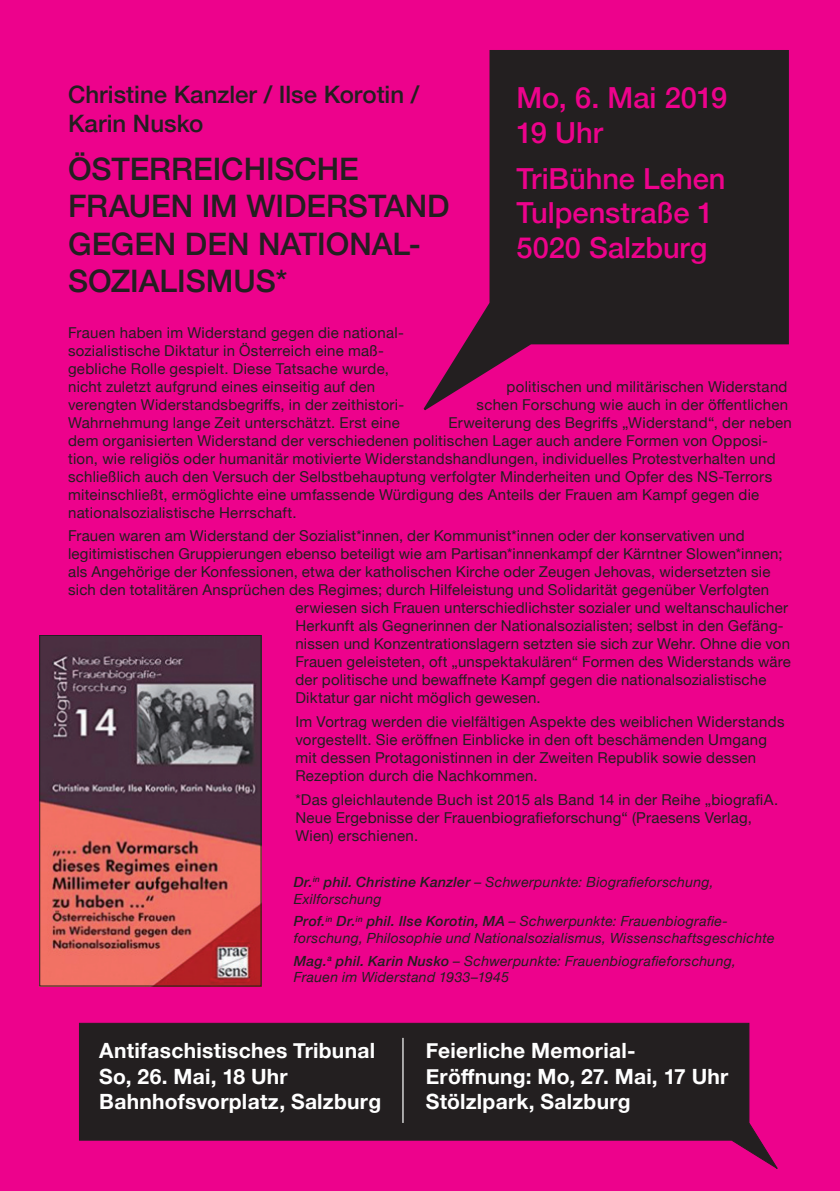
<style>
.page{position:relative;width:840px;height:1191px;background:#fff}
.page>*{position:absolute;margin:0;border:0;box-sizing:border-box;transform-origin:0 0}
.t1{font:500 31px/37.2px "Helvetica Neue";color:#231f20}
.t2{font:500 29px/34.8px "Helvetica Neue";color:#ed028c}
.t3{font:500 24px/28.8px "Helvetica Neue";color:#231f20}
.t4{font:700 21px/25.2px "Helvetica Neue";letter-spacing:.01em;color:#fff}
.t5{font:15px/18px "Helvetica Neue";letter-spacing:.015em;color:#231f20}
.t6{font:italic 14px/16.8px "Helvetica Neue";letter-spacing:.02em;color:#231f20}
.s1{font-weight:500}
</style>
<div class="page">
<div style="left:0;top:0;width:839px;height:1191px;background:#ed028c"></div>
<svg style="left:423px;top:50px;width:366px;height:361px"></svg>
<img style="left:41px;top:637px;width:218px;height:347px">
<div style="left:39px;top:635px;width:222px;height:351px;border:1px solid #231f20"></div>
<svg style="left:79px;top:1022px;width:699px;height:147px"></svg>
<hr style="left:402px;top:1037px;width:1px;height:86px;background:#fff">
<h3 class="t3" style="left:68px;top:82px;width:352px">Christine Kanzler / Ilse Korotin /<br>Karin Nusko</h3>
<h1 class="t1" style="left:68px;top:153px;width:383px">ÖSTERREICHISCHE<br>FRAUEN IM WIDERSTAND<br>GEGEN DEN NATIONAL-<br>SOZIALISMUS*</h1>
<p class="t5" style="left:68px;top:323px;width:337px">Frauen haben im Widerstand gegen die national&shy;sozialistische Diktatur in Österreich eine maß&shy;gebliche Rolle gespielt. Diese Tatsache wurde, nicht zuletzt aufgrund eines einseitig auf den</p>
<h2 class="t2" style="left:516px;top:83px;width:212px">Mo, 6. Mai 2019<br>19 Uhr</h2>
<h2 class="t2" style="left:516px;top:164px;width:210px">TriBühne Lehen<br>Tulpenstraße 1<br>5020 Salzburg</h2>
<p class="t5" style="left:506px;top:377px;width:282px">politischen und militärischen Widerstand</p>
<p class="t5" style="left:68px;top:396px;width:337px">verengten Widerstandsbegriffs, in der zeithistori-</p>
<p class="t5" style="left:476px;top:396px;width:313px">schen Forschung wie auch in der öffentlichen</p>
<p class="t5" style="left:68px;top:413px;width:333px">Wahrnehmung lange Zeit unterschätzt. Erst eine</p>
<p class="t5" style="left:68px;top:414px;width:725px;text-indent:380px">Erweiterung des Begriffs „Widerstand“, der neben dem organisierten Widerstand der verschiedenen politischen Lager auch andere Formen von Opposi&shy;tion, wie religiös oder humanitär motivierte Widerstandshandlungen, individuelles Protestverhalten und schließlich auch den Versuch der Selbstbehauptung verfolgter Minderheiten und Opfer des NS-Terrors miteinschließt, ermöglichte eine umfassende Würdigung des Anteils der Frauen am Kampf gegen die nationalsozialistische Herrschaft.</p>
<p class="t5" style="left:68px;top:527px;width:677px">Frauen waren am Widerstand der Sozialist*innen, der Kommunist*innen oder der konservativen und</p>
<p class="t5" style="left:68px;top:545px;width:715px">legitimistischen Gruppierungen ebenso beteiligt wie am Partisan*innenkampf der Kärntner Slowen*innen;</p>
<p class="t5" style="left:68px;top:563px;width:703px">als Angehörige der Konfessionen, etwa der katholischen Kirche oder Zeugen Jehovas, widersetzten sie</p>
<p class="t5" style="left:68px;top:581px;width:702px">sich den totalitären Ansprüchen des Regimes; durch Hilfeleistung und Solidarität gegenüber Verfolgten</p>
<p class="t5" style="left:295px;top:599px;width:494px">erwiesen sich Frauen unterschiedlichster sozialer und weltanschaulicher</p>
<p class="t5" style="left:295px;top:617px;width:489px">Herkunft als Gegnerinnen der Nationalsozialisten; selbst in den Gefäng-</p>
<p class="t5" style="left:295px;top:635px;width:496px">nissen und Konzentrationslagern setzten sie sich zur Wehr. Ohne die von</p>
<p class="t5" style="left:295px;top:654px;width:496px">Frauen geleisteten, oft „unspektakulären“ Formen des Widerstands wäre</p>
<p class="t5" style="left:295px;top:672px;width:472px">der politische und bewaffnete Kampf gegen die nationalsozialistische</p>
<p class="t5" style="left:295px;top:689px;width:247px">Diktatur gar nicht möglich gewesen.</p>
<p class="t5" style="left:295px;top:713px;width:490px">Im Vortrag werden die vielfältigen Aspekte des weiblichen Widerstands vorgestellt. Sie eröffnen Einblicke in den oft beschämenden Umgang mit dessen Protagonistinnen in der Zweiten Republik sowie dessen Rezeption durch die Nachkommen.</p>
<p class="t5" style="left:295px;top:791px;width:484px">*Das gleichlautende Buch ist 2015 als Band 14 in der Reihe „biografiA.<br>Neue Ergebnisse der Frauenbiografieforschung“ (Praesens Verlag,<br>Wien) erschienen.</p>
<p class="t6" style="left:293px;top:874px;width:421px"><span class="s1">Dr.</span><sup>in</sup> <span class="s1">phil. Christine Kanzler</span> – Schwerpunkte: Biografieforschung,<br>Exilforschung</p>
<p class="t6" style="left:293px;top:913px;width:482px"><span class="s1">Prof.</span><sup>in</sup> <span class="s1">Dr.</span><sup>in</sup> <span class="s1">phil. Ilse Korotin, MA</span> – Schwerpunkte: Frauenbiografie&shy;forschung, Philosophie und Nationalsozialismus, Wissenschaftsgeschichte</p>
<p class="t6" style="left:293px;top:953px;width:443px"><span class="s1">Mag.</span><sup>a</sup> <span class="s1">phil. Karin Nusko</span> – Schwerpunkte: Frauenbiografieforschung,<br>Frauen im Widerstand 1933–1945</p>
<h3 class="t4" style="left:99px;top:1040px;width:283px">Antifaschistisches Tribunal<br>So, 26. Mai, 18 Uhr<br>Bahnhofsvorplatz, Salzburg</h3>
<h3 class="t4" style="left:425px;top:1040px;width:304px">Feierliche Memorial-<br>Eröffnung: Mo, 27. Mai, 17 Uhr<br>Stölzlpark, Salzburg</h3>
</div>
